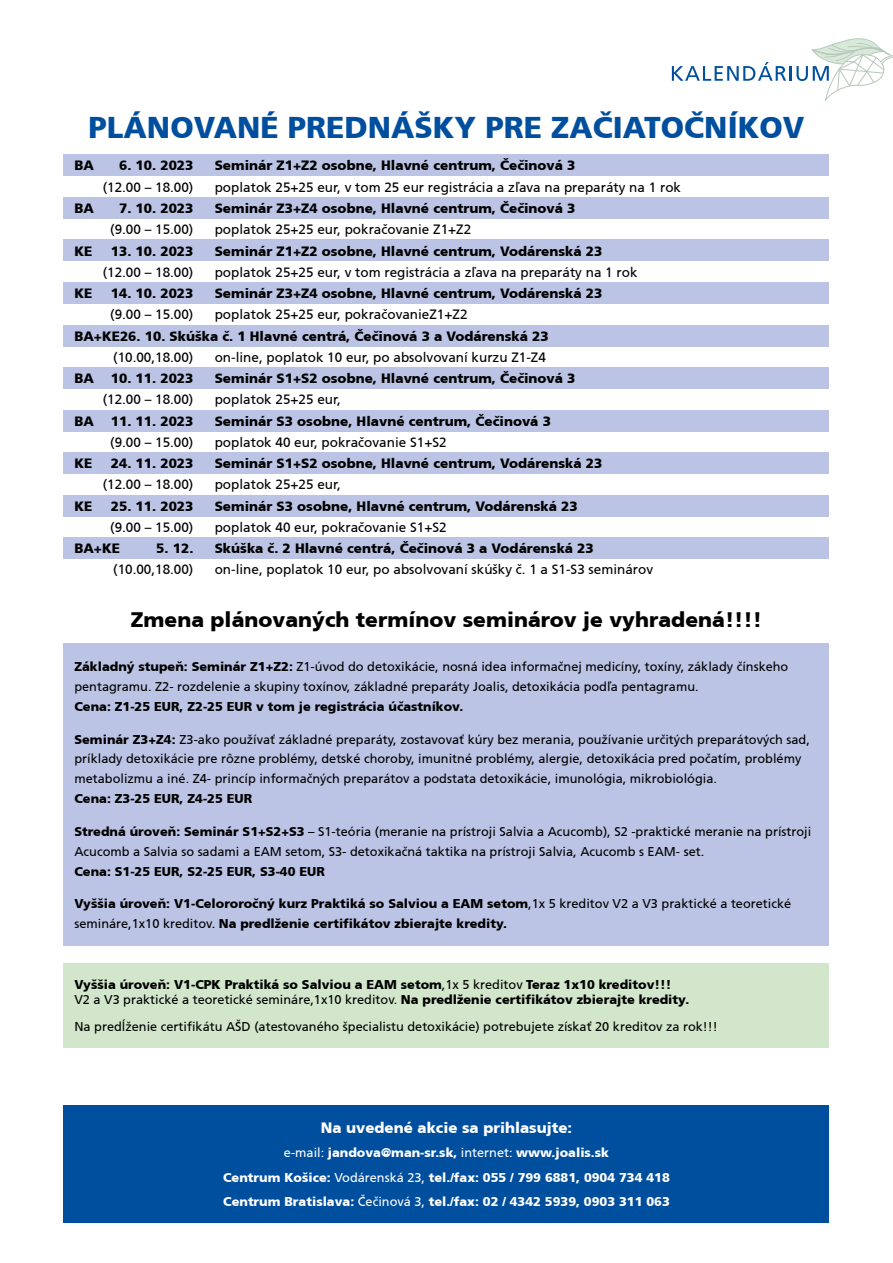
<style>
.page{position:relative;width:893px;height:1263px;background:#fff}
.page>*{position:absolute;margin:0;border:0;box-sizing:border-box;transform-origin:0 0}
.t1{font:900 30px "Frutiger CE";color:#004f9f}
.t2{font:900 21px "Frutiger CE";color:#000}
.t3{font:900 15px "Frutiger CE";color:#fff}
.t4{font:900 13.5px "Frutiger CE";color:#000}
.t5{font:13.5px "Frutiger CE";color:#000}
.t6{font:12.75px/20px "Frutiger CE";color:#000}
.t7{font:900 12.75px/20px "Frutiger CE";color:#000}
.t8{font:900 12.75px/24.3px "Frutiger CE";color:#fff;text-align:center}
.s1{font-weight:900}
.s2{font-weight:400}
</style>
<div class="page">
<div style="left:64px;top:1105px;width:765px;height:117px;background:#004f9f"></div>
<div style="left:64px;top:155px;width:765px;height:21px;background:#bcc4e5"></div>
<div style="left:64px;top:197px;width:765px;height:22px;background:#bcc4e5"></div>
<div style="left:64px;top:240px;width:765px;height:21px;background:#bcc4e5"></div>
<div style="left:64px;top:282px;width:765px;height:22px;background:#bcc4e5"></div>
<div style="left:64px;top:325px;width:765px;height:21px;background:#bcc4e5"></div>
<div style="left:64px;top:367px;width:765px;height:22px;background:#bcc4e5"></div>
<div style="left:64px;top:410px;width:765px;height:21px;background:#bcc4e5"></div>
<div style="left:64px;top:452px;width:765px;height:22px;background:#bcc4e5"></div>
<div style="left:64px;top:495px;width:765px;height:21px;background:#bcc4e5"></div>
<div style="left:64px;top:537px;width:765px;height:22px;background:#bcc4e5"></div>
<div style="left:64px;top:644px;width:765px;height:302px;background:#bcc4e5"></div>
<div style="left:64px;top:963px;width:765px;height:84px;background:#d1e6ca"></div>
<svg style="left:672px;top:38px;width:221px;height:63px"></svg>
<h1 class="t1" style="left:89px;top:110px;width:717px">PLÁNOVANÉ PREDNÁŠKY PRE ZAČIATOČNÍKOV</h1>
<p class="t4" style="left:74px;top:158px;width:21px">BA</p>
<p class="t4" style="left:119px;top:158px;width:76px">6. 10. 2023</p>
<p class="t4" style="left:215px;top:158px;width:362px">Seminár Z1+Z2 osobne, Hlavné centrum, Čečinová 3</p>
<p class="t5" style="left:103px;top:179px;width:92px">(12.00 – 18.00)</p>
<p class="t5" style="left:215px;top:179px;width:468px">poplatok 25+25 eur, v tom 25 eur registrácia a zľava na preparáty na 1 rok</p>
<p class="t4" style="left:74px;top:200px;width:21px">BA</p>
<p class="t4" style="left:119px;top:200px;width:76px">7. 10. 2023</p>
<p class="t4" style="left:215px;top:200px;width:362px">Seminár Z3+Z4 osobne, Hlavné centrum, Čečinová 3</p>
<p class="t5" style="left:110px;top:222px;width:85px">(9.00 – 15.00)</p>
<p class="t5" style="left:215px;top:222px;width:258px">poplatok 25+25 eur, pokračovanie Z1+Z2</p>
<p class="t4" style="left:74px;top:243px;width:19px">KE</p>
<p class="t4" style="left:111px;top:243px;width:84px">13. 10. 2023</p>
<p class="t4" style="left:215px;top:243px;width:389px">Seminár Z1+Z2 osobne, Hlavné centrum, Vodárenská 23</p>
<p class="t5" style="left:103px;top:264px;width:92px">(12.00 – 18.00)</p>
<p class="t5" style="left:215px;top:264px;width:424px">poplatok 25+25 eur, v tom registrácia a zľava na preparáty na 1 rok</p>
<p class="t4" style="left:74px;top:285px;width:19px">KE</p>
<p class="t4" style="left:111px;top:285px;width:84px">14. 10. 2023</p>
<p class="t4" style="left:215px;top:285px;width:389px">Seminár Z3+Z4 osobne, Hlavné centrum, Vodárenská 23</p>
<p class="t5" style="left:110px;top:307px;width:85px">(9.00 – 15.00)</p>
<p class="t5" style="left:215px;top:307px;width:254px">poplatok 25+25 eur, pokračovanieZ1+Z2</p>
<p class="t4" style="left:74px;top:328px;width:476px">BA+KE26. 10. Skúška č. 1 Hlavné centrá, Čečinová 3 a Vodárenská 23</p>
<p class="t5" style="left:113px;top:349px;width:82px">(10.00,18.00)</p>
<p class="t5" style="left:215px;top:349px;width:333px">on-line, poplatok 10 eur, po absolvovaní kurzu Z1-Z4</p>
<p class="t4" style="left:74px;top:370px;width:21px">BA</p>
<p class="t4" style="left:111px;top:370px;width:84px">10. 11. 2023</p>
<p class="t4" style="left:215px;top:370px;width:362px">Seminár S1+S2 osobne, Hlavné centrum, Čečinová 3</p>
<p class="t5" style="left:103px;top:392px;width:92px">(12.00 – 18.00)</p>
<p class="t5" style="left:215px;top:392px;width:128px">poplatok 25+25 eur,</p>
<p class="t4" style="left:74px;top:413px;width:21px">BA</p>
<p class="t4" style="left:111px;top:413px;width:84px">11. 11. 2023</p>
<p class="t4" style="left:215px;top:413px;width:338px">Seminár S3 osobne, Hlavné centrum, Čečinová 3</p>
<p class="t5" style="left:110px;top:434px;width:85px">(9.00 – 15.00)</p>
<p class="t5" style="left:215px;top:434px;width:233px">poplatok 40 eur, pokračovanie S1+S2</p>
<p class="t4" style="left:74px;top:455px;width:19px">KE</p>
<p class="t4" style="left:111px;top:455px;width:84px">24. 11. 2023</p>
<p class="t4" style="left:215px;top:455px;width:389px">Seminár S1+S2 osobne, Hlavné centrum, Vodárenská 23</p>
<p class="t5" style="left:103px;top:477px;width:92px">(12.00 – 18.00)</p>
<p class="t5" style="left:215px;top:477px;width:128px">poplatok 25+25 eur,</p>
<p class="t4" style="left:74px;top:498px;width:19px">KE</p>
<p class="t4" style="left:111px;top:498px;width:84px">25. 11. 2023</p>
<p class="t4" style="left:215px;top:498px;width:364px">Seminár S3 osobne, Hlavné centrum, Vodárenská 23</p>
<p class="t5" style="left:110px;top:519px;width:85px">(9.00 – 15.00)</p>
<p class="t5" style="left:215px;top:519px;width:233px">poplatok 40 eur, pokračovanie S1+S2</p>
<p class="t4" style="left:74px;top:540px;width:47px">BA+KE</p>
<p class="t4" style="left:156px;top:540px;width:39px">5. 12.</p>
<p class="t4" style="left:215px;top:540px;width:381px">Skúška č. 2 Hlavné centrá, Čečinová 3 a Vodárenská 23</p>
<p class="t5" style="left:113px;top:562px;width:82px">(10.00,18.00)</p>
<p class="t5" style="left:215px;top:562px;width:440px">on-line, poplatok 10 eur, po absolvovaní skúšky č. 1 a S1-S3 seminárov</p>
<h2 class="t2" style="left:131px;top:607px;width:633px">Zmena plánovaných termínov seminárov je vyhradená!!!!</h2>
<p class="t6" style="left:74px;top:657px;width:715px"><span class="s1">Základný stupeň: Seminár Z1+Z2:</span> Z1-úvod do detoxikácie, nosná idea informačnej medicíny, toxíny, základy čínskeho pentagramu. Z2- rozdelenie a skupiny toxínov, základné preparáty Joalis, detoxikácia podľa pentagramu.</p>
<p class="t7" style="left:74px;top:696px;width:390px">Cena: Z1-25 EUR, Z2-25 EUR v tom je registrácia účastníkov.</p>
<p class="t6" style="left:74px;top:729px;width:737px"><span class="s1">Seminár Z3+Z4:</span> Z3-ako používať základné preparáty, zostavovať kúry bez merania, používanie určitých preparátových sad, príklady detoxikácie pre rôzne problémy, detské choroby, imunitné problémy, alergie, detoxikácia pred počatím, problémy metabolizmu a iné. Z4- princíp informačných preparátov a podstata detoxikácie, imunológia, mikrobiológia.</p>
<p class="t7" style="left:74px;top:789px;width:179px">Cena: Z3-25 EUR, Z4-25 EUR</p>
<p class="t6" style="left:74px;top:821px;width:738px"><span class="s1">Stredná úroveň: Seminár S1+S2+S3</span> – S1-teória (meranie na prístroji Salvia a Acucomb), S2 -praktické meranie na prístroji<br>Acucomb a Salvia so sadami a EAM setom, S3- detoxikačná taktika na prístroji Salvia, Acucomb s EAM- set.</p>
<p class="t7" style="left:74px;top:861px;width:252px">Cena: S1-25 EUR, S2-25 EUR, S3-40 EUR</p>
<p class="t7" style="left:74px;top:894px;width:718px">Vyššia úroveň: V1-Celororočný kurz Praktiká so Salviou a EAM setom<span class="s2">,1x 5 kreditov V2 a V3 praktické a teoretické semináre,1x10 kreditov.</span> Na predlženie certifikátov zbierajte kredity.</p>
<p class="t7" style="left:74px;top:977px;width:616px;line-height:15px">Vyššia úroveň: V1-CPK Praktiká so Salviou a EAM setom<span class="s2">,1x 5 kreditov</span> Teraz 1x10 kreditov!!!<br><span class="s2">V2 a V3 praktické a teoretické semináre,1x10 kreditov.</span> Na predlženie certifikátov zbierajte kredity.</p>
<p class="t6" style="left:74px;top:1017px;width:645px">Na predĺženie certifikátu AŠD (atestovaného špecialistu detoxikácie) potrebujete získať 20 kreditov za rok!!!</p>
<p class="t3" style="left:321px;top:1119px;width:253px">Na uvedené akcie sa prihlasujte:</p>
<p class="t8" style="left:223px;top:1141px;width:448px"><span class="s2">e-‑mail:</span> jandova@man-‑sr.sk, <span class="s2">internet:</span> www.joalis.sk<br>Centrum Košice: <span class="s2">Vodárenská 23,</span> tel./fax: 055 / 799 6881, 0904 734 418<br>Centrum Bratislava: <span class="s2">Čečinová 3,</span> tel./fax: 02 / 4342 5939, 0903 311 063</p>
</div>
